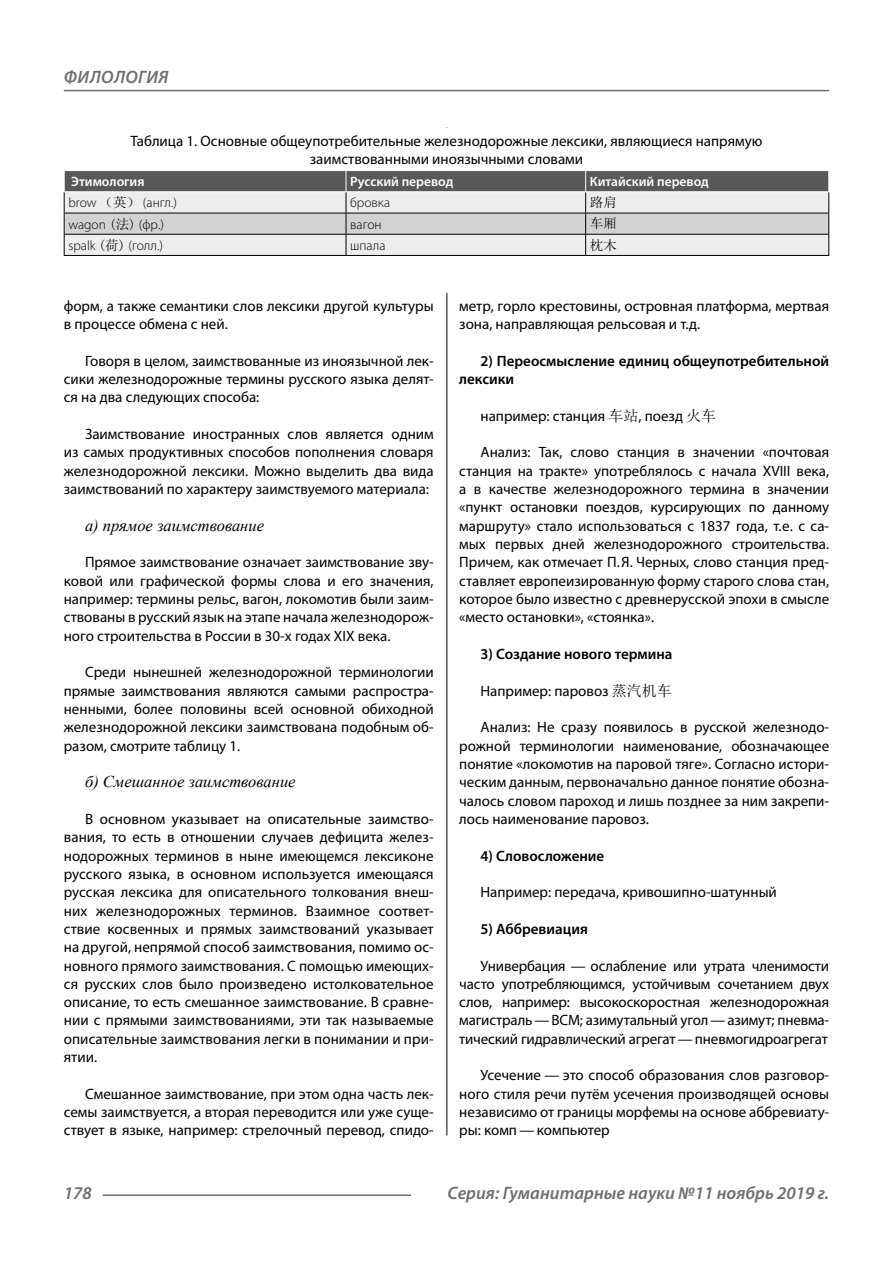
<style>
.page{position:relative;width:893px;height:1263px;background:#fff}
.page>*{position:absolute;margin:0;border:0;box-sizing:border-box;transform-origin:0 0}
.t1{font:italic 600 18px "Myriad Pro";color:#6e6e6e}
.Normal{font:italic 16.5px "Times New Roman";color:#000}
.Normal-2{font:15px/18.3px "Myriad Pro";color:#000;text-align:justify}
.podpis{font:15px/18.3px "Myriad Pro";color:#000;text-align:center}
.Normal-3{font:600 15px/18.3px "Myriad Pro";color:#000}
.Tab_content{font:300 13.5px "Myriad Pro";color:#000}
.Tab_header{font:600 13.5px "Myriad Pro";color:#fff}
.Tab_content-2{font:13.5px "Sim Sun";color:#000}
.s1{font-family:"Sim Sun";font-weight:400}
.s2{font-family:"Sim Sun"}
</style>
<div class="page">
<hr style="left:446px;top:128px;width:1px;height:1007px;background:#000">
<hr style="left:64px;top:255px;width:282px;height:1px;background:#000">
<hr style="left:346px;top:255px;width:240px;height:1px;background:#000">
<hr style="left:586px;top:255px;width:243px;height:1px;background:#000">
<svg style="left:64px;top:171px;width:765px;height:84px;background:#bbb"></svg>
<hr style="left:64px;top:191px;width:282px;height:1px;background:#fff">
<hr style="left:346px;top:191px;width:240px;height:1px;background:#fff">
<hr style="left:586px;top:191px;width:243px;height:1px;background:#fff">
<hr style="left:103px;top:1194px;width:308px;height:2px;background:#6e6e6e">
<hr style="left:64px;top:90px;width:765px;height:1px;background:#6e6e6e">
<p class="t1" style="left:64px;top:66px;width:26px">Филология</p>
<p class="podpis" style="left:131px;top:131px;width:633px">Таблица 1. Основные общеупотребительные железнодорожные лексики, являющиеся напрямую заимствованными иноязычными словами</p>
<p class="Tab_header" style="left:71px;top:173px;width:75px">Этимология</p>
<p class="Tab_header" style="left:350px;top:173px;width:105px">Русский перевод</p>
<p class="Tab_header" style="left:590px;top:173px;width:120px">Китайский перевод</p>
<p class="Tab_content" style="left:68px;top:195px;width:110px">brow <span class="s1">（英）</span> (англ.)</p>
<p class="Tab_content" style="left:350px;top:195px;width:41px">бровка</p>
<p class="Tab_content-2" style="left:590px;top:196px;width:28px">路肩</p>
<p class="Tab_content" style="left:68px;top:216px;width:97px">wagon <span class="s1">(法)</span> (фр.)</p>
<p class="Tab_content" style="left:350px;top:216px;width:33px">вагон</p>
<p class="Tab_content-2" style="left:590px;top:217px;width:28px">车厢</p>
<p class="Tab_content" style="left:68px;top:237px;width:96px">spalk <span class="s1">(荷)</span> (голл.)</p>
<p class="Tab_content" style="left:350px;top:237px;width:37px">шпала</p>
<p class="Tab_content-2" style="left:590px;top:238px;width:28px">枕木</p>
<p class="Normal-2" style="left:64px;top:296px;width:371px">форм, а также семантики слов лексики другой культуры в процессе обмена с ней.</p>
<p class="Normal-2" style="left:64px;top:351px;width:371px;text-indent:21px">Говоря в целом, заимствованные из иноязычной лек&shy;сики железнодорожные термины русского языка делят&shy;ся на два следующих способа:</p>
<p class="Normal-2" style="left:64px;top:425px;width:371px;text-indent:21px">Заимствование иностранных слов является одним из самых продуктивных способов пополнения словаря железнодорожной лексики. Можно выделить два вида заимствований по характеру заимствуемого материала:</p>
<p class="Normal" style="left:85px;top:514px;width:181px">а) прямое заимствование</p>
<p class="Normal-2" style="left:64px;top:553px;width:371px;text-indent:21px">Прямое заимствование означает заимствование зву&shy;ковой или графической формы слова и его значения, например: термины рельс, вагон, локомотив были заим&shy;ствованы в русский язык на этапе начала железнодорож&shy;ного строительства в России в 30-х годах XIX века.</p>
<p class="Normal-2" style="left:64px;top:663px;width:371px;text-indent:21px">Среди нынешней железнодорожной терминологии прямые заимствования являются самыми распростра&shy;ненными, более половины всей основной обиходной железнодорожной лексики заимствована подобным об&shy;разом, смотрите таблицу 1.</p>
<p class="Normal" style="left:85px;top:770px;width:212px">б) Смешанное заимствование</p>
<p class="Normal-2" style="left:64px;top:809px;width:371px;text-indent:21px">В основном указывает на описательные заимство&shy;вания, то есть в отношении случаев дефицита желез&shy;нодорожных терминов в ныне имеющемся лексиконе русского языка, в основном используется имеющаяся русская лексика для описательного толкования внеш&shy;них железнодорожных терминов. Взаимное соответ&shy;ствие косвенных и прямых заимствований указывает на другой, непрямой способ заимствования, помимо ос&shy;новного прямого заимствования. С помощью имеющих&shy;ся русских слов было произведено истолковательное описание, то есть смешанное заимствование. В сравне&shy;нии с прямыми заимствованиями, эти так называемые описательные заимствования легки в понимании и при&shy;ятии.</p>
<p class="Normal-2" style="left:64px;top:1084px;width:371px;text-indent:21px">Смешанное заимствование, при этом одна часть лек&shy;семы заимствуется, а вторая переводится или уже суще&shy;ствует в языке, например: стрелочный перевод, спидо-</p>
<p class="Normal-2" style="left:459px;top:296px;width:371px">метр, горло крестовины, островная платформа, мертвая зона, направляющая рельсовая и т.д.</p>
<p class="Normal-3" style="left:459px;top:351px;width:371px;text-indent:21px">2) Переосмысление единиц общеупотребительной лексики</p>
<p class="Normal-2" style="left:480px;top:406px;width:237px">например: станция <span class="s2">车站</span>, поезд <span class="s2">火车</span></p>
<p class="Normal-2" style="left:459px;top:443px;width:371px;text-indent:21px">Анализ: Так, слово станция в значении «почтовая станция на тракте» употреблялось с начала XVIII века, а в качестве железнодорожного термина в значении «пункт остановки поездов, курсирующих по данному маршруту» стало использоваться с 1837 года, т.е. с са&shy;мых первых дней железнодорожного строительства.<br>Причем, как отмечает П.Я. Черных, слово станция пред&shy;ставляет европеизированную форму старого слова стан, которое было известно с древнерусской эпохи в смысле «место остановки», «стоянка».</p>
<p class="Normal-3" style="left:480px;top:644px;width:194px">3) Создание нового термина</p>
<p class="Normal-2" style="left:480px;top:681px;width:193px">Например: паровоз <span class="s2">蒸汽机车</span></p>
<p class="Normal-2" style="left:459px;top:718px;width:371px;text-indent:21px">Анализ: Не сразу появилось в русской железнодо&shy;рожной терминологии наименование, обозначающее понятие «локомотив на паровой тяге». Согласно истори&shy;ческим данным, первоначально данное понятие обозна&shy;чалось словом пароход и лишь позднее за ним закрепи&shy;лось наименование паровоз.</p>
<p class="Normal-3" style="left:480px;top:846px;width:125px">4) Словосложение</p>
<p class="Normal-2" style="left:480px;top:883px;width:298px">Например: передача, кривошипно-шатунный</p>
<p class="Normal-3" style="left:480px;top:919px;width:109px">5) Аббревиация</p>
<p class="Normal-2" style="left:459px;top:956px;width:371px;text-indent:21px">Универбация — ослабление или утрата членимости часто употребляющимся, устойчивым сочетанием двух слов, например: высокоскоростная железнодорожная магистраль—ВСМ; азимутальный угол—азимут; пневма&shy;тический гидравлический агрегат—пневмогидроагрегат</p>
<p class="Normal-2" style="left:459px;top:1066px;width:371px;text-indent:21px">Усечение — это способ образования слов разговор&shy;ного стиля речи путём усечения производящей основы независимо от границы морфемы на основе аббревиату&shy;ры: комп — компьютер</p>
<p class="t1" style="left:64px;top:1182px;width:30px">178</p>
<p class="t1" style="left:448px;top:1182px;width:383px">Серия: Гуманитарные науки №11 ноябрь 2019 г.</p>
</div>
